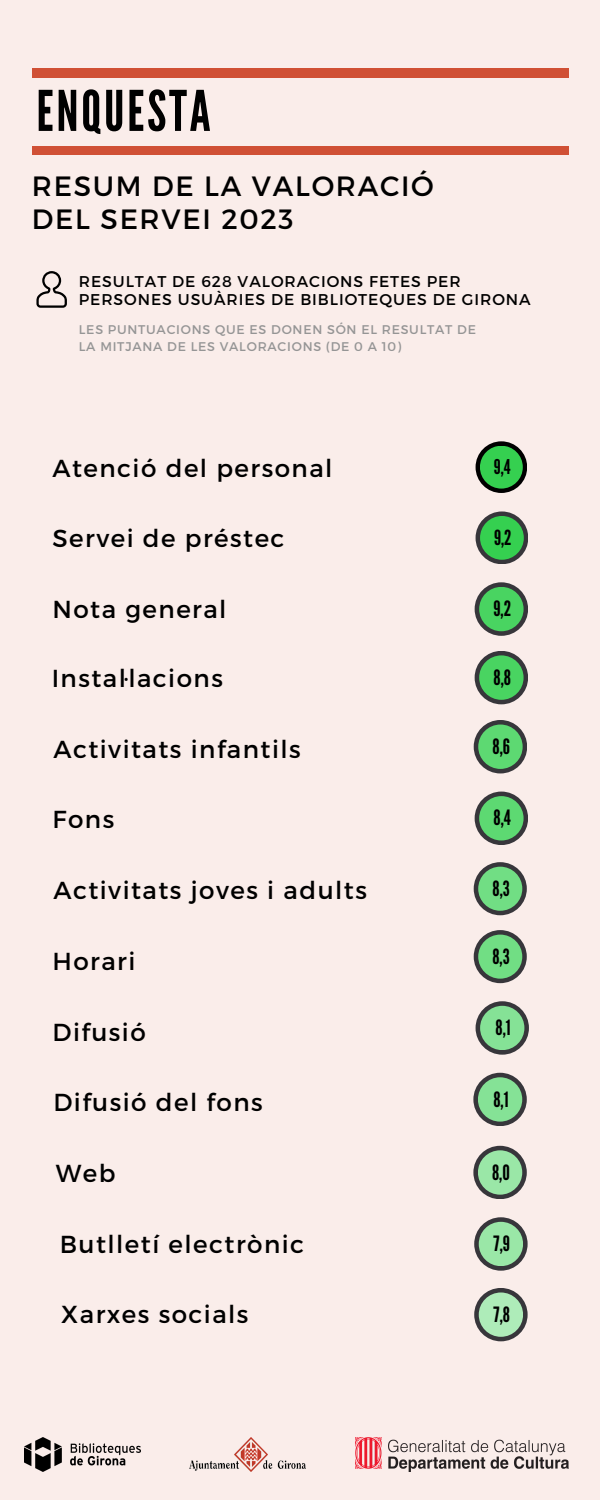
<style>
.page{position:relative;width:600px;height:1500px;background:#faedea}
.page>*{position:absolute;margin:0;border:0;box-sizing:border-box;transform-origin:0 0}
.t1{font:55.9px "League Gothic";letter-spacing:.05em;color:#000}
.t2{font:27.9px/33px "Montserrat";letter-spacing:.06em;color:#000}
.t3{font:24.6px "Montserrat";letter-spacing:.06em;color:#000}
.t4{font:21.1px "League Gothic";color:#000}
.t5{font:21px "League Gothic";color:#000}
.t6{font:20.9px "League Gothic";color:#000}
.t7{font:20.8px "League Gothic";color:#000}
.t8{font:20.3px "League Gothic";color:#000}
.t9{font:15.6px/18px "Montserrat";letter-spacing:.06em;color:#000}
.t10{font:12.6px/17.2px "Montserrat";letter-spacing:.06em;color:#959595}
</style>
<div class="page">
<svg style="left:36px;top:271px;width:31px;height:37px"></svg>
<div style="left:476px;top:441px;width:51px;height:52px;background:#000;border-radius:50%"></div>
<div style="left:480px;top:446px;width:43px;height:43px;background:#35d050;border-radius:50%"></div>
<div style="left:476px;top:511px;width:52px;height:53px;background:#37363b;border-radius:50%"></div>
<div style="left:480px;top:516px;width:44px;height:44px;background:#35d050;border-radius:50%"></div>
<svg style="left:475px;top:582px;width:53px;height:54px"></svg>
<div style="left:479px;top:587px;width:45px;height:44px;background:#49d461;border-radius:50%"></div>
<div style="left:475px;top:651px;width:53px;height:53px;background:#37363b;border-radius:50%"></div>
<div style="left:479px;top:655px;width:45px;height:45px;background:#49d461;border-radius:50%"></div>
<div style="left:475px;top:792px;width:53px;height:53px;background:#37363b;border-radius:50%"></div>
<div style="left:479px;top:796px;width:45px;height:45px;background:#5dd972;border-radius:50%"></div>
<div style="left:474px;top:720px;width:53px;height:53px;background:#37363b;border-radius:50%"></div>
<div style="left:478px;top:725px;width:45px;height:44px;background:#5dd972;border-radius:50%"></div>
<svg style="left:474px;top:930px;width:53px;height:53px"></svg>
<div style="left:478px;top:935px;width:44px;height:44px;background:#71de84;border-radius:50%"></div>
<svg style="left:474px;top:862px;width:53px;height:53px"></svg>
<div style="left:478px;top:867px;width:44px;height:44px;background:#71de84;border-radius:50%"></div>
<svg style="left:476px;top:1001px;width:53px;height:54px"></svg>
<div style="left:480px;top:1006px;width:44px;height:44px;background:#85e296;border-radius:50%"></div>
<svg style="left:473px;top:1073px;width:54px;height:53px"></svg>
<div style="left:478px;top:1077px;width:44px;height:45px;background:#85e296;border-radius:50%"></div>
<svg style="left:473px;top:1146px;width:54px;height:53px"></svg>
<div style="left:478px;top:1150px;width:44px;height:45px;background:#9ae7a7;border-radius:50%"></div>
<svg style="left:474px;top:1217px;width:54px;height:54px"></svg>
<div style="left:479px;top:1222px;width:44px;height:44px;background:#9ae7a7;border-radius:50%"></div>
<svg style="left:474px;top:1288px;width:54px;height:53px"></svg>
<div style="left:479px;top:1292px;width:44px;height:45px;background:#aeecb9;border-radius:50%"></div>
<div style="left:32px;top:146px;width:536px;height:9px;background:#d05035"></div>
<div style="left:32px;top:68px;width:536px;height:10px;background:#d05035"></div>
<img style="left:190px;top:1437px;width:116px;height:34px">
<img style="left:355px;top:1437px;width:213px;height:34px">
<img style="left:24px;top:1437px;width:116px;height:34px">
<h3 class="t1" style="left:36px;top:79px;width:176px">ENQUESTA</h3>
<h3 class="t2" style="left:32px;top:168px;width:403px">RESUM DE LA VALORACIÓ<br>DEL SERVEI 2023</h3>
<h3 class="t9" style="left:79px;top:272px;width:453px">RESULTAT DE 628 VALORACIONS FETES PER<br>PERSONES USUÀRIES DE BIBLIOTEQUES DE GIRONA</h3>
<h3 class="t10" style="left:79px;top:320px;width:399px">LES PUNTUACIONS QUE ES DONEN SÓN EL RESULTAT DE<br>LA MITJANA DE LES VALORACIONS (DE 0 A 10)</h3>
<h1 class="t3" style="left:53px;top:452px;width:282px">Atenció del personal</h1>
<p class="t8" style="left:494px;top:455px;width:18px">9,4</p>
<h2 class="t3" style="left:53px;top:523px;width:233px">Servei de préstec</h2>
<p class="t7" style="left:494px;top:526px;width:19px">9,2</p>
<p class="t3" style="left:53px;top:593px;width:176px">Nota general</p>
<p class="t4" style="left:493px;top:596px;width:19px">9,2</p>
<h4 class="t3" style="left:52px;top:662px;width:173px">Instal·lacions</h4>
<p class="t4" style="left:494px;top:665px;width:19px">8,8</p>
<p class="t3" style="left:53px;top:733px;width:249px">Activitats infantils</p>
<p class="t4" style="left:493px;top:734px;width:19px">8,6</p>
<p class="t3" style="left:53px;top:804px;width:63px">Fons</p>
<p class="t4" style="left:494px;top:806px;width:19px">8,4</p>
<p class="t3" style="left:53px;top:874px;width:315px">Activitats joves i adults</p>
<p class="t6" style="left:493px;top:876px;width:19px">8,3</p>
<p class="t3" style="left:53px;top:945px;width:84px">Horari</p>
<p class="t6" style="left:493px;top:944px;width:19px">8,3</p>
<p class="t3" style="left:53px;top:1016px;width:95px">Difusió</p>
<p class="t5" style="left:496px;top:1015px;width:17px">8,1</p>
<p class="t3" style="left:53px;top:1086px;width:211px">Difusió del fons</p>
<p class="t5" style="left:493px;top:1087px;width:17px">8,1</p>
<p class="t3" style="left:56px;top:1157px;width:61px">Web</p>
<p class="t5" style="left:492px;top:1160px;width:19px">8,0</p>
<p class="t3" style="left:60px;top:1228px;width:246px">Butlletí electrònic</p>
<p class="t5" style="left:494px;top:1231px;width:18px">7,9</p>
<p class="t3" style="left:61px;top:1299px;width:189px">Xarxes socials</p>
<p class="t5" style="left:494px;top:1302px;width:18px">7,8</p>
</div>
